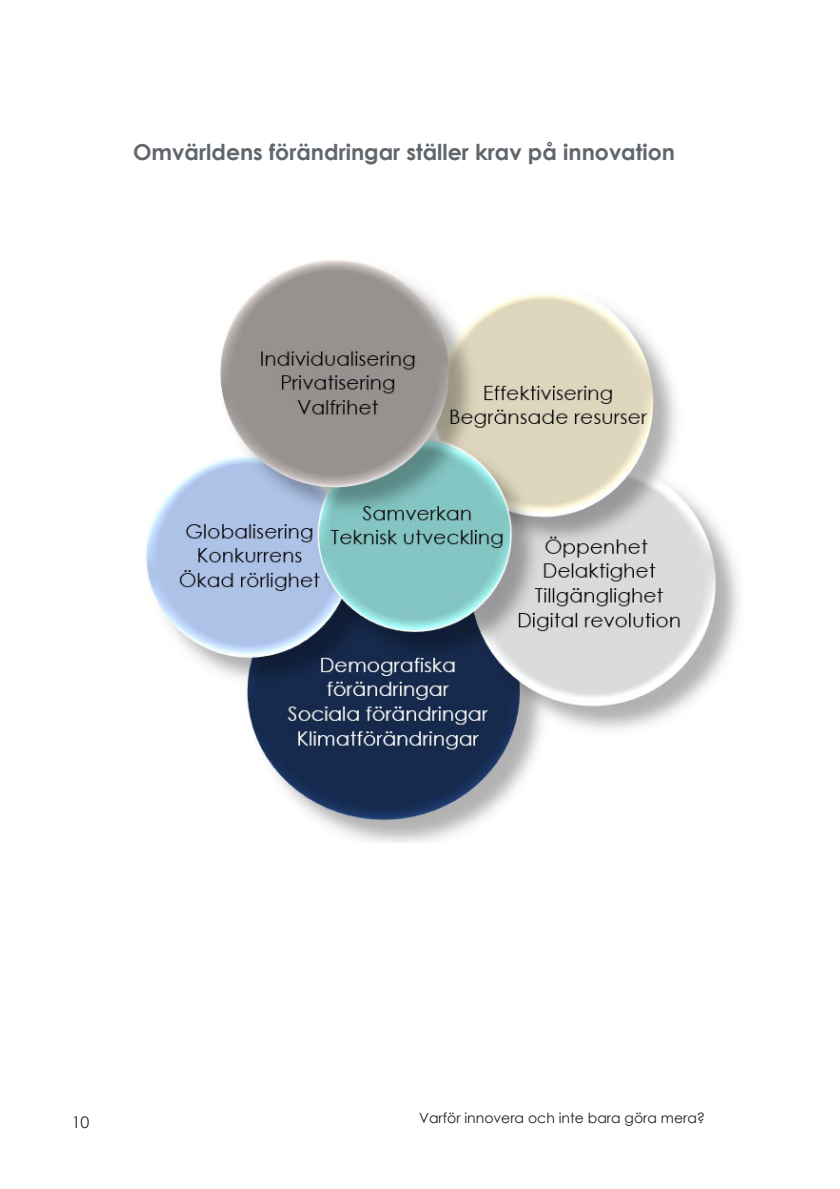
<style>
.page{position:relative;width:840px;height:1189px;background:#fff}
.page>*{position:absolute;margin:0;border:0;box-sizing:border-box;transform-origin:0 0}
.Brödtext{font:700 22px "Century Gothic";color:#60666c}
.t1{font:16px "Century Gothic";color:#231f20}
.t2{font:14px "Century Gothic";color:#231f20}
</style>
<div class="page">
<img style="left:146px;top:260px;width:593px;height:582px">
<p class="Brödtext" style="left:133px;top:135px;width:543px">Omvärldens förändringar ställer krav på innovation</p>
<p class="t1" style="left:72px;top:1111px;width:19px">10</p>
<p class="t2" style="left:419px;top:1108px;width:287px">Varför innovera och inte bara göra mera?</p>
</div>
